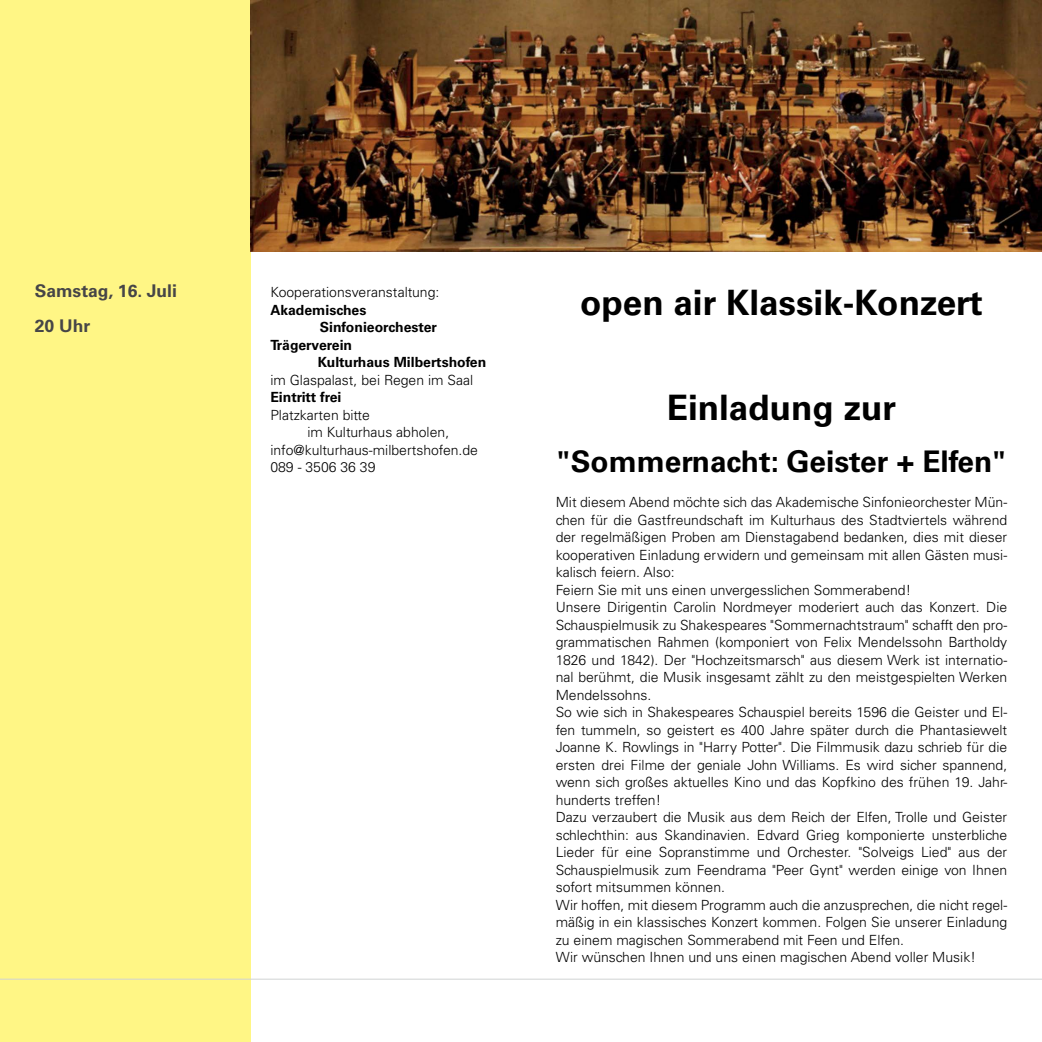
<style>
.page{position:relative;width:1042px;height:1042px;background:#fff}
.page>*{position:absolute;margin:0;border:0;box-sizing:border-box;transform-origin:0 0}
.t1{font:700 35px "Univers LT";color:#000}
.t2{font:700 29.75px "Univers LT";color:#000}
.t3{font:700 17.5px/35px "Univers LT";color:#464547}
.t4{font:300 14px/17.5px "Univers LT";color:#000}
.t5{font:700 14px "Univers LT";color:#000}
</style>
<div class="page">
<div style="left:0;top:0;width:251px;height:1042px;background:#fff685"></div>
<hr style="left:0;top:978px;width:1042px;height:1px;background:#d1d3d4">
<img style="left:251px;top:0;width:791px;height:251px">
<p class="t3" style="left:35px;top:274px;width:144px">Samstag, 16. Juli<br>20 Uhr</p>
<p class="t4" style="left:270px;top:284px;width:170px">Kooperationsveranstaltung:</p>
<p class="t5" style="left:270px;top:302px;width:97px">Akademisches</p>
<p class="t5" style="left:320px;top:319px;width:119px">Sinfonieorchester</p>
<p class="t5" style="left:270px;top:337px;width:83px">Trägerverein</p>
<p class="t5" style="left:318px;top:354px;width:170px">Kulturhaus Milbertshofen</p>
<p class="t4" style="left:270px;top:371px;width:204px">im Glaspalast, bei Regen im Saal</p>
<p class="t5" style="left:270px;top:389px;width:73px">Eintritt frei</p>
<p class="t4" style="left:270px;top:406px;width:101px">Platzkarten bitte</p>
<p class="t4" style="left:307px;top:424px;width:143px">im Kulturhaus abholen,</p>
<p class="t4" style="left:270px;top:441px;width:209px">info@kulturhaus-milbertshofen.de</p>
<p class="t4" style="left:270px;top:459px;width:107px">089 - 3506 36 39</p>
<h1 class="t1" style="left:580px;top:282px;width:404px">open air Klassik-Konzert</h1>
<h1 class="t1" style="left:667px;top:387px;width:231px">Einladung zur</h1>
<h2 class="t2" style="left:557px;top:444px;width:451px">"Sommernacht: Geister + Elfen"</h2>
<p class="t4" style="left:556px;top:494px;width:453px">Mit diesem Abend möchte sich das Akademische Sinfonieorchester Mün&shy;chen für die Gastfreundschaft im Kulturhaus des Stadtviertels während der regelmäßigen Proben am Dienstagabend bedanken, dies mit dieser kooperativen Einladung erwidern und gemeinsam mit allen Gästen musi&shy;kalisch feiern. Also:<br>Feiern Sie mit uns einen unvergesslichen Sommerabend!<br>Unsere Dirigentin Carolin Nordmeyer moderiert auch das Konzert. Die Schauspielmusik zu Shakespeares "Sommernachtstraum" schafft den pro&shy;grammatischen Rahmen (komponiert von Felix Mendelssohn Bartholdy 1826 und 1842). Der "Hochzeitsmarsch" aus diesem Werk ist internatio&shy;nal berühmt, die Musik insgesamt zählt zu den meistgespielten Werken Mendelssohns.<br>So wie sich in Shakespeares Schauspiel bereits 1596 die Geister und El&shy;fen tummeln, so geistert es 400 Jahre später durch die Phantasiewelt Joanne K. Rowlings in "Harry Potter". Die Filmmusik dazu schrieb für die ersten drei Filme der geniale John Williams. Es wird sicher spannend, wenn sich großes aktuelles Kino und das Kopfkino des frühen 19. Jahr&shy;hunderts treffen!<br>Dazu verzaubert die Musik aus dem Reich der Elfen, Trolle und Geister schlechthin: aus Skandinavien. Edvard Grieg komponierte unsterbliche Lieder für eine Sopranstimme und Orchester. "Solveigs Lied" aus der Schauspielmusik zum Feendrama "Peer Gynt" werden einige von Ihnen sofort mitsummen können.<br>Wir hoffen, mit diesem Programm auch die anzusprechen, die nicht regel&shy;mäßig in ein klassisches Konzert kommen. Folgen Sie unserer Einladung zu einem magischen Sommerabend mit Feen und Elfen.<br>Wir wünschen Ihnen und uns einen magischen Abend voller Musik!</p>
</div>
